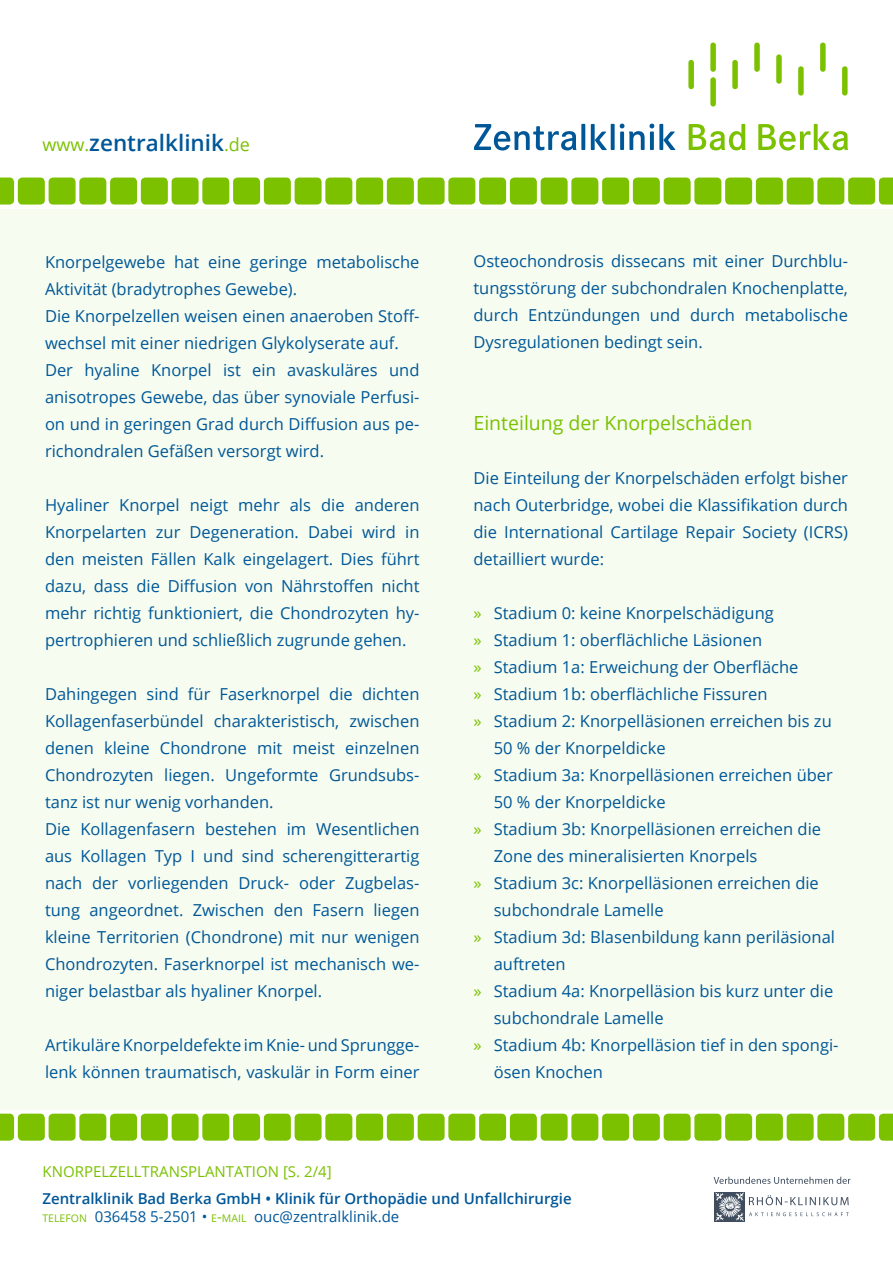
<style>
.page{position:relative;width:893px;height:1263px;background:#fff}
.page>*{position:absolute;margin:0;border:0;box-sizing:border-box;transform-origin:0 0}
.t1{font:600 22.5px "Open Sans";color:#005798}
.t2{font:19.5px "Open Sans";color:#7bc100}
.t3{font:16.5px/27px "Open Sans";color:#005798}
.t4{font:600 15px/18px "Open Sans";color:#005798}
.t5{font:15px "Open Sans";color:#7bc100}
.s1{font-weight:400;font-size:18px;color:#7bc100}
.s2{color:#7bc100}
.s3{font-weight:400;font-size:10.5px;color:#7bc100}
.s4{font-weight:400}
.s5{font-weight:400;color:#7bc100}
</style>
<div class="page">
<svg style="left:688px;top:43px;width:160px;height:64px"></svg>
<svg style="left:474px;top:124px;width:202px;height:27px"></svg>
<svg style="left:689px;top:124px;width:159px;height:27px"></svg>
<svg style="left:0;top:178px;width:14px;height:27px"></svg>
<div style="left:18px;top:178px;width:27px;height:27px;background:#7bc100;border-radius:4px"></div>
<div style="left:49px;top:178px;width:27px;height:27px;background:#7bc100;border-radius:4px"></div>
<div style="left:79px;top:178px;width:27px;height:27px;background:#7bc100;border-radius:4px"></div>
<div style="left:110px;top:178px;width:27px;height:27px;background:#7bc100;border-radius:4px"></div>
<div style="left:141px;top:178px;width:27px;height:27px;background:#7bc100;border-radius:4px"></div>
<div style="left:172px;top:178px;width:27px;height:27px;background:#7bc100;border-radius:4px"></div>
<div style="left:202px;top:178px;width:27px;height:27px;background:#7bc100;border-radius:4px"></div>
<div style="left:233px;top:178px;width:27px;height:27px;background:#7bc100;border-radius:4px"></div>
<div style="left:264px;top:178px;width:27px;height:27px;background:#7bc100;border-radius:4px"></div>
<div style="left:295px;top:178px;width:27px;height:27px;background:#7bc100;border-radius:4px"></div>
<div style="left:325px;top:178px;width:27px;height:27px;background:#7bc100;border-radius:4px"></div>
<div style="left:356px;top:178px;width:27px;height:27px;background:#7bc100;border-radius:4px"></div>
<div style="left:387px;top:178px;width:27px;height:27px;background:#7bc100;border-radius:4px"></div>
<div style="left:418px;top:178px;width:27px;height:27px;background:#7bc100;border-radius:4px"></div>
<div style="left:448px;top:178px;width:27px;height:27px;background:#7bc100;border-radius:4px"></div>
<div style="left:479px;top:178px;width:27px;height:27px;background:#7bc100;border-radius:4px"></div>
<div style="left:510px;top:178px;width:27px;height:27px;background:#7bc100;border-radius:4px"></div>
<div style="left:541px;top:178px;width:27px;height:27px;background:#7bc100;border-radius:4px"></div>
<div style="left:571px;top:178px;width:27px;height:27px;background:#7bc100;border-radius:4px"></div>
<div style="left:602px;top:178px;width:27px;height:27px;background:#7bc100;border-radius:4px"></div>
<div style="left:633px;top:178px;width:27px;height:27px;background:#7bc100;border-radius:4px"></div>
<div style="left:664px;top:178px;width:27px;height:27px;background:#7bc100;border-radius:4px"></div>
<div style="left:694px;top:178px;width:27px;height:27px;background:#7bc100;border-radius:4px"></div>
<div style="left:725px;top:178px;width:27px;height:27px;background:#7bc100;border-radius:4px"></div>
<div style="left:756px;top:178px;width:27px;height:27px;background:#7bc100;border-radius:4px"></div>
<div style="left:787px;top:178px;width:27px;height:27px;background:#7bc100;border-radius:4px"></div>
<div style="left:817px;top:178px;width:27px;height:27px;background:#7bc100;border-radius:4px"></div>
<div style="left:848px;top:178px;width:27px;height:27px;background:#7bc100;border-radius:4px"></div>
<svg style="left:879px;top:178px;width:14px;height:27px"></svg>
<div style="left:714px;top:1192px;width:31px;height:30px;background:#3e4c5d"></div>
<svg style="left:715px;top:1192px;width:134px;height:29px"></svg>
<svg style="left:714px;top:1177px;width:136px;height:7px"></svg>
<div style="left:0;top:209px;width:893px;height:900px;background:#f6fcef"></div>
<svg style="left:0;top:1114px;width:14px;height:27px"></svg>
<div style="left:18px;top:1114px;width:27px;height:27px;background:#7bc100;border-radius:4px"></div>
<div style="left:49px;top:1114px;width:27px;height:27px;background:#7bc100;border-radius:4px"></div>
<div style="left:79px;top:1114px;width:27px;height:27px;background:#7bc100;border-radius:4px"></div>
<div style="left:110px;top:1114px;width:27px;height:27px;background:#7bc100;border-radius:4px"></div>
<div style="left:141px;top:1114px;width:27px;height:27px;background:#7bc100;border-radius:4px"></div>
<div style="left:172px;top:1114px;width:27px;height:27px;background:#7bc100;border-radius:4px"></div>
<div style="left:202px;top:1114px;width:27px;height:27px;background:#7bc100;border-radius:4px"></div>
<div style="left:233px;top:1114px;width:27px;height:27px;background:#7bc100;border-radius:4px"></div>
<div style="left:264px;top:1114px;width:27px;height:27px;background:#7bc100;border-radius:4px"></div>
<div style="left:295px;top:1114px;width:27px;height:27px;background:#7bc100;border-radius:4px"></div>
<div style="left:325px;top:1114px;width:27px;height:27px;background:#7bc100;border-radius:4px"></div>
<div style="left:356px;top:1114px;width:27px;height:27px;background:#7bc100;border-radius:4px"></div>
<div style="left:387px;top:1114px;width:27px;height:27px;background:#7bc100;border-radius:4px"></div>
<div style="left:418px;top:1114px;width:27px;height:27px;background:#7bc100;border-radius:4px"></div>
<div style="left:448px;top:1114px;width:27px;height:27px;background:#7bc100;border-radius:4px"></div>
<div style="left:479px;top:1114px;width:27px;height:27px;background:#7bc100;border-radius:4px"></div>
<div style="left:510px;top:1114px;width:27px;height:27px;background:#7bc100;border-radius:4px"></div>
<div style="left:541px;top:1114px;width:27px;height:27px;background:#7bc100;border-radius:4px"></div>
<div style="left:571px;top:1114px;width:27px;height:27px;background:#7bc100;border-radius:4px"></div>
<div style="left:602px;top:1114px;width:27px;height:27px;background:#7bc100;border-radius:4px"></div>
<div style="left:633px;top:1114px;width:27px;height:27px;background:#7bc100;border-radius:4px"></div>
<div style="left:664px;top:1114px;width:27px;height:27px;background:#7bc100;border-radius:4px"></div>
<div style="left:694px;top:1114px;width:27px;height:27px;background:#7bc100;border-radius:4px"></div>
<div style="left:725px;top:1114px;width:27px;height:27px;background:#7bc100;border-radius:4px"></div>
<div style="left:756px;top:1114px;width:27px;height:27px;background:#7bc100;border-radius:4px"></div>
<div style="left:787px;top:1114px;width:27px;height:27px;background:#7bc100;border-radius:4px"></div>
<div style="left:817px;top:1114px;width:27px;height:27px;background:#7bc100;border-radius:4px"></div>
<div style="left:848px;top:1114px;width:27px;height:27px;background:#7bc100;border-radius:4px"></div>
<svg style="left:879px;top:1114px;width:14px;height:27px"></svg>
<h1 class="t1" style="left:43px;top:127px;width:209px"><span class="s1">www.</span>zentralklinik<span class="s1">.de</span></h1>
<p class="t3" style="left:45px;top:248px;width:376px">Knorpelgewebe hat eine geringe metabolische Aktivität (bradytrophes Gewebe).<br>Die Knorpelzellen weisen einen anaeroben Stoff&shy;wechsel mit einer niedrigen Glykolyserate auf.<br>Der hyaline Knorpel ist ein avaskuläres und anisotropes Gewebe, das über synoviale Perfusi&shy;on und in geringen Grad durch Diffusion aus pe&shy;richondralen Gefäßen versorgt wird.</p>
<p class="t3" style="left:45px;top:491px;width:376px;text-align:justify">Hyaliner Knorpel neigt mehr als die anderen Knorpelarten zur Degeneration. Dabei wird in den meisten Fällen Kalk eingelagert. Dies führt dazu, dass die Diffusion von Nährstoffen nicht mehr richtig funktioniert, die Chondrozyten hy&shy;pertrophieren und schließlich zugrunde gehen.</p>
<p class="t3" style="left:45px;top:680px;width:376px">Dahingegen sind für Faserknorpel die dichten Kollagenfaserbündel charakteristisch, zwischen denen kleine Chondrone mit meist einzelnen Chondrozyten liegen. Ungeformte Grundsubs&shy;tanz ist nur wenig vorhanden.<br>Die Kollagenfasern bestehen im Wesentlichen aus Kollagen Typ I und sind scherengitterartig nach der vorliegenden Druck- oder Zugbelas&shy;tung angeordnet. Zwischen den Fasern liegen kleine Territorien (Chondrone) mit nur wenigen Chondrozyten. Faserknorpel ist mechanisch we&shy;niger belastbar als hyaliner Knorpel.</p>
<p class="t3" style="left:45px;top:1030px;width:376px">Artikuläre Knorpeldefekte im Knie- und Sprungge&shy;lenk können traumatisch, vaskulär in Form einer</p>
<p class="t5" style="left:43px;top:1161px;width:291px">KNORPELZELLTRANSPLANTATION [S. 2/4]</p>
<p class="t3" style="left:473px;top:247px;width:376px;text-align:justify">Osteochondrosis dissecans mit einer Durchblu&shy;tungsstörung der subchondralen Knochenplatte, durch Entzündungen und durch metabolische Dysregulationen bedingt sein.</p>
<p class="t2" style="left:473px;top:409px;width:280px">Einteilung der Knorpelschäden</p>
<p class="t3" style="left:473px;top:464px;width:376px;text-align:justify">Die Einteilung der Knorpelschäden erfolgt bisher nach Outerbridge, wobei die Klassifikation durch die International Cartilage Repair Society (ICRS) detailliert wurde:</p>
<p class="t3" style="left:473px;top:599px;width:302px"><span class="s2">»</span> Stadium 0: keine Knorpelschädigung</p>
<p class="t3" style="left:473px;top:626px;width:290px"><span class="s2">»</span> Stadium 1: oberflächliche Läsionen</p>
<p class="t3" style="left:473px;top:653px;width:326px"><span class="s2">»</span> Stadium 1a: Erweichung der Oberfläche</p>
<p class="t3" style="left:473px;top:680px;width:296px"><span class="s2">»</span> Stadium 1b: oberflächliche Fissuren</p>
<p class="t3" style="left:473px;top:707px;width:360px"><span class="s2">»</span> Stadium 2: Knorpelläsionen erreichen bis zu</p>
<p class="t3" style="left:494px;top:734px;width:173px">50 % der Knorpeldicke</p>
<p class="t3" style="left:473px;top:761px;width:361px"><span class="s2">»</span> Stadium 3a: Knorpelläsionen erreichen über</p>
<p class="t3" style="left:494px;top:788px;width:173px">50 % der Knorpeldicke</p>
<p class="t3" style="left:473px;top:815px;width:349px"><span class="s2">»</span> Stadium 3b: Knorpelläsionen erreichen die</p>
<p class="t3" style="left:494px;top:842px;width:265px">Zone des mineralisierten Knorpels</p>
<p class="t3" style="left:473px;top:869px;width:347px"><span class="s2">»</span> Stadium 3c: Knorpelläsionen erreichen die</p>
<p class="t3" style="left:494px;top:896px;width:171px">subchondrale Lamelle</p>
<p class="t3" style="left:473px;top:923px;width:363px"><span class="s2">»</span> Stadium 3d: Blasenbildung kann periläsional</p>
<p class="t3" style="left:494px;top:950px;width:73px">auftreten</p>
<p class="t3" style="left:473px;top:977px;width:361px"><span class="s2">»</span> Stadium 4a: Knorpelläsion bis kurz unter die</p>
<p class="t3" style="left:494px;top:1004px;width:171px">subchondrale Lamelle</p>
<p class="t3" style="left:473px;top:1031px;width:366px"><span class="s2">»</span> Stadium 4b: Knorpelläsion tief in den spongi-</p>
<p class="t3" style="left:494px;top:1057px;width:111px">ösen Knochen</p>
<p class="t4" style="left:43px;top:1189px;width:531px">Zentralklinik Bad Berka GmbH • Klinik für Orthopädie und Unfallchirurgie<br><span class="s3">TELEFON</span> <span class="s4">036458 5-2501 •</span> <span class="s3">E</span><span class="s5">-</span><span class="s3">MAIL</span> <span class="s4">ouc@zentralklinik.de</span></p>
</div>
